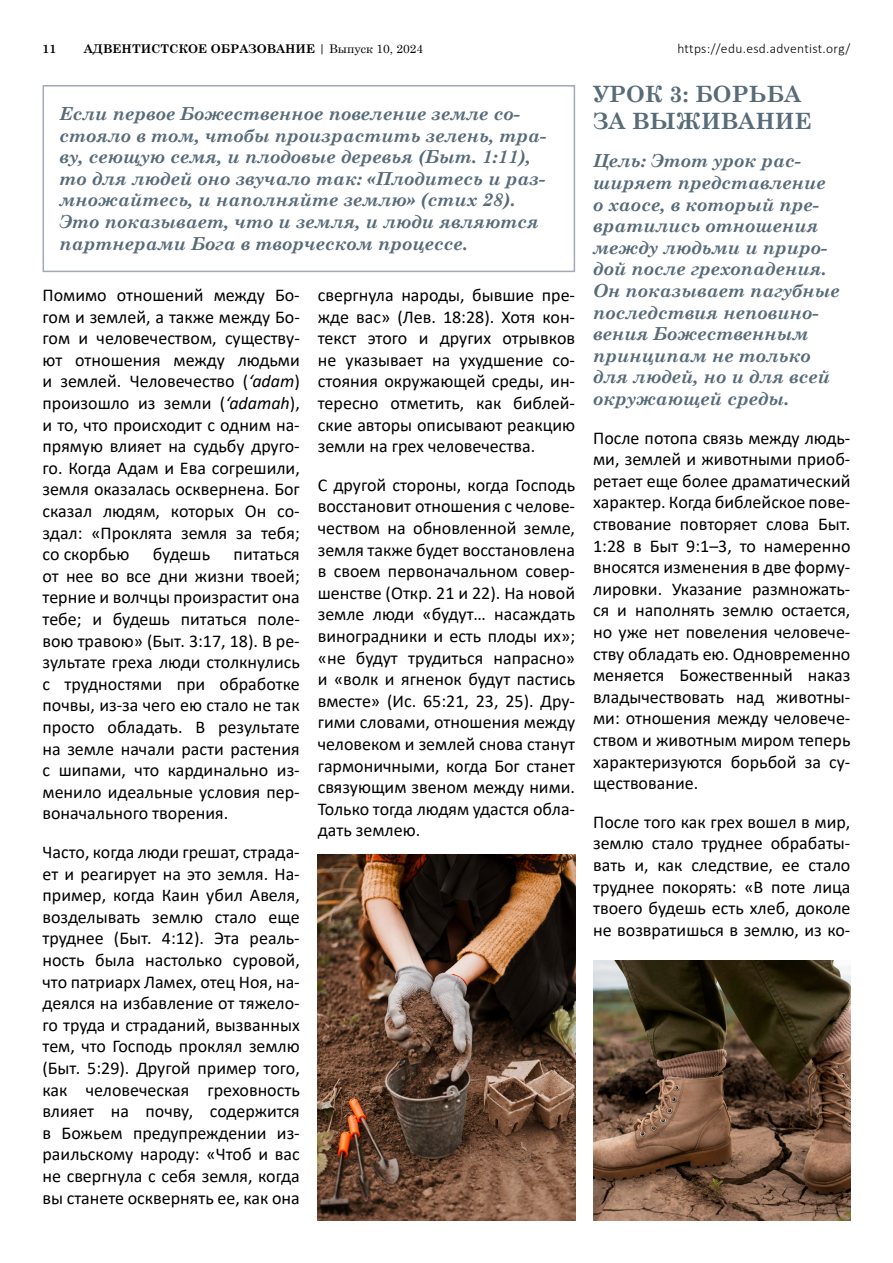
<style>
.page{position:relative;width:893px;height:1263px;background:#fff}
.page>*{position:absolute;margin:0;border:0;box-sizing:border-box;transform-origin:0 0}
.t1{font:700 22.5px/27px "Century Schoolbook";color:#586b79}
.t2{font:18px/21.6px "Calibri";color:#000;text-align:justify}
.t3{font:italic 700 18px/21.6px "Century Schoolbook";color:#586b79}
.t4{font:300 13.5px "Calibri";letter-spacing:.025em;color:#000}
.t5{font:700 12px "Century Schoolbook";color:#000}
.s1{font-weight:400}
.s2{font-style:italic}
</style>
<div class="page">
<img style="left:318px;top:855px;width:257px;height:365px">
<img style="left:593px;top:960px;width:257px;height:260px">
<div style="left:43px;top:85px;width:532px;height:187px;border:2px solid #a3a8b8"></div>
<p class="t5" style="left:43px;top:39px;width:15px">11</p>
<p class="t5" style="left:84px;top:39px;width:341px">АДВЕНТИСТСКОЕ ОБРАЗОВАНИЕ <span class="s1">| Выпуск 10, 2024</span></p>
<p class="t4" style="left:677px;top:40px;width:175px">https://edu.esd.adventist.org/</p>
<p class="t3" style="left:60px;top:102px;width:488px">Если первое Божественное повеление земле со&shy;стояло в том, чтобы произрастить зелень, тра&shy;ву, сеющую семя, и плодовые деревья (Быт. 1:11), то для людей оно звучало так: «Плодитесь и раз&shy;множайтесь, и наполняйте землю» (стих 28).<br>Это показывает, что и земля, и люди являются партнерами Бога в творческом процессе.</p>
<p class="t2" style="left:43px;top:284px;width:259px">Помимо отношений между Бо&shy;гом и землей, а также между Бо&shy;гом и человечеством, существу&shy;ют отношения между людьми и землей. Человечество (<span class="s2">‘adam</span>) произошло из земли (<span class="s2">‘adamah</span>), и то, что происходит с одним на&shy;прямую влияет на судьбу друго&shy;го. Когда Адам и Ева согрешили, земля оказалась осквернена. Бог сказал людям, которых Он со&shy;здал: «Проклята земля за тебя; со скорбью</p>
<p class="t2" style="left:318px;top:284px;width:259px">свергнула народы, бывшие пре&shy;жде вас» (Лев. 18:28). Хотя кон&shy;текст этого и других отрывков не указывает на ухудшение со&shy;стояния окружающей среды, ин&shy;тересно отметить, как библей&shy;ские авторы описывают реакцию земли на грех человечества.</p>
<p class="t2" style="left:318px;top:474px;width:259px">С другой стороны, когда Господь восстановит отношения с челове&shy;чеством на обновленной земле, земля также будет восстановлена в своем первоначальном совер&shy;шенстве (Откр. 21 и 22). На новой земле люди «будут… насаждать виноградники и есть плоды их»; «не будут трудиться напрасно» и «волк и ягненок будут пастись вместе» (Ис. 65:21, 23, 25). Дру&shy;гими словами, отношения между человеком и землей снова станут гармоничными, когда Бог станет связующим звеном между ними.<br>Только тогда людям удастся обла&shy;дать землею.</p>
<p class="t2" style="left:153px;top:543px;width:59px">будешь</p>
<p class="t2" style="left:43px;top:543px;width:259px;text-indent:191px">питаться от нее во все дни жизни твоей; терние и волчцы произрастит она тебе; и будешь питаться поле&shy;вою травою» (Быт. 3:17, 18). В ре&shy;зультате греха люди столкнулись с трудностями при обработке почвы, из-за чего ею стало не так просто обладать. В результате на земле начали расти растения с шипами, что кардинально из&shy;менило идеальные условия пер&shy;воначального творения.</p>
<p class="t2" style="left:43px;top:841px;width:259px">Часто, когда люди грешат, страда&shy;ет и реагирует на это земля. На&shy;пример, когда Каин убил Авеля, возделывать землю стало еще труднее (Быт. 4:12). Эта реаль&shy;ность была настолько суровой, что патриарх Ламех, отец Ноя, на&shy;деялся на избавление от тяжело&shy;го труда и страданий, вызванных тем, что Господь проклял землю (Быт. 5:29). Другой пример того, как человеческая греховность влияет на почву, содержится в Божьем предупреждении из&shy;раильскому народу: «Чтоб и вас не свергнула с себя земля, когда вы станете осквернять ее, как она</p>
<p class="t1" style="left:593px;top:79px;width:220px">УРОК 3: БОРЬБА<br>ЗА ВЫЖИВАНИЕ</p>
<p class="t3" style="left:593px;top:149px;width:248px">Цель: Этот урок рас&shy;ширяет представление о хаосе, в который пре&shy;вратились отношения между людьми и приро&shy;дой после грехопадения.<br>Он показывает пагубные последствия неповино&shy;вения Божественным принципам не только для людей, но и для всей окружающей среды.</p>
<p class="t2" style="left:593px;top:426px;width:259px">После потопа связь между людь&shy;ми, землей и животными приоб&shy;ретает еще более драматический характер. Когда библейское пове&shy;ствование повторяет слова Быт.<br>1:28 в Быт 9:1–3, то намеренно вносятся изменения в две форму&shy;лировки. Указание размножать&shy;ся и наполнять землю остается, но уже нет повеления человече&shy;ству обладать ею. Одновременно меняется Божественный наказ владычествовать над животны&shy;ми: отношения между человече&shy;ством и животным миром теперь характеризуются борьбой за су&shy;ществование.</p>
<p class="t2" style="left:593px;top:811px;width:259px">После того как грех вошел в мир, землю стало труднее обрабаты&shy;вать и, как следствие, ее стало труднее покорять: «В поте лица твоего будешь есть хлеб, доколе не возвратишься в землю, из ко-</p>
</div>
